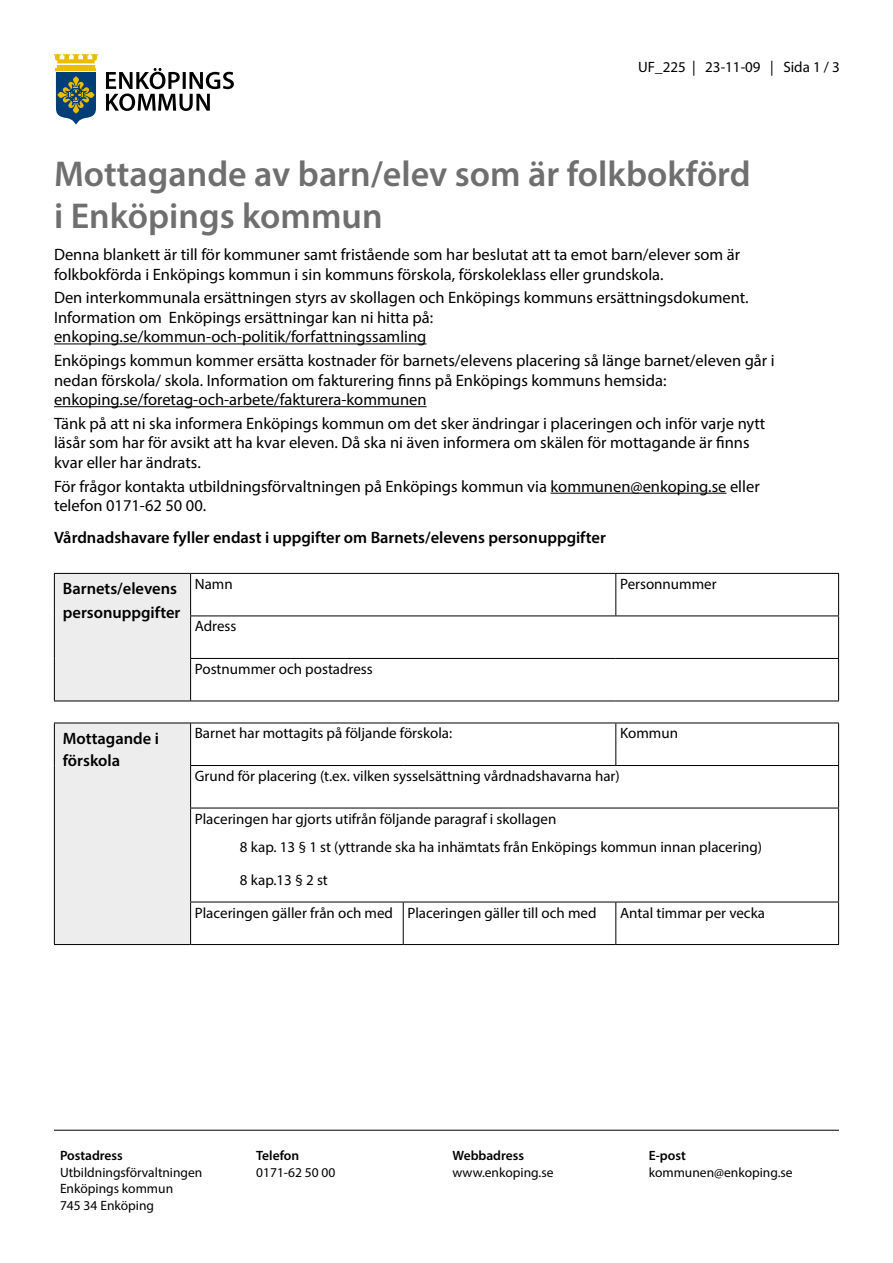
<style>
.page{position:relative;width:893px;height:1263px;background:#fff}
.page>*{position:absolute;margin:0;border:0;box-sizing:border-box;transform-origin:0 0}
.t1{font:600 36px/42px "Myriad Pro";color:#706f6f}
.t2{font:16.5px/19.5px "Myriad Pro";color:#000}
.t3{font:600 16.5px/22.5px "Myriad Pro";color:#000}
.t4{font:15px/28.5px "Myriad Pro";color:#000}
.t5{font:13.5px/16.5px "Myriad Pro";color:#000}
.t6{font:600 13.5px "Myriad Pro";color:#000}
</style>
<div class="page">
<svg style="left:56px;top:72px;width:40px;height:52px;background:#496b70"></svg>
<hr style="left:57px;top:65px;width:38px;height:2px;background:#ebbc00">
<svg style="left:54px;top:54px;width:44px;height:9px"></svg>
<hr style="left:56px;top:69px;width:40px;height:2px;background:#ebbc00">
<svg style="left:106px;top:68px;width:128px;height:43px"></svg>
<hr style="left:54px;top:1130px;width:785px;height:1px;background:#000">
<hr style="left:54px;top:343px;width:372px;height:1px;background:#000">
<hr style="left:54px;top:406px;width:373px;height:1px;background:#000">
<hr style="left:550px;top:493px;width:176px;height:1px;background:#000">
<div style="left:54px;top:723px;width:137px;height:221px;background:#ededed"></div>
<svg style="left:191px;top:724px;width:647px;height:220px"></svg>
<hr style="left:54px;top:723px;width:137px;height:1px;background:#000">
<hr style="left:838px;top:808px;width:1px;height:94px;background:#000">
<hr style="left:191px;top:723px;width:212px;height:1px;background:#000">
<hr style="left:403px;top:723px;width:213px;height:1px;background:#000">
<hr style="left:616px;top:723px;width:223px;height:1px;background:#000">
<hr style="left:615px;top:723px;width:1px;height:42px;background:#000">
<hr style="left:838px;top:723px;width:1px;height:42px;background:#000">
<hr style="left:190px;top:765px;width:213px;height:1px;background:#000">
<hr style="left:403px;top:765px;width:213px;height:1px;background:#000">
<hr style="left:616px;top:765px;width:223px;height:1px;background:#000">
<hr style="left:838px;top:766px;width:1px;height:42px;background:#000">
<hr style="left:190px;top:808px;width:213px;height:1px;background:#000">
<hr style="left:403px;top:808px;width:213px;height:1px;background:#000">
<hr style="left:616px;top:808px;width:223px;height:1px;background:#000">
<hr style="left:190px;top:902px;width:213px;height:1px;background:#000">
<hr style="left:403px;top:902px;width:213px;height:1px;background:#000">
<hr style="left:403px;top:902px;width:1px;height:42px;background:#000">
<hr style="left:616px;top:902px;width:223px;height:1px;background:#000">
<hr style="left:615px;top:902px;width:1px;height:42px;background:#000">
<hr style="left:838px;top:902px;width:1px;height:42px;background:#000">
<hr style="left:191px;top:944px;width:212px;height:1px;background:#000">
<hr style="left:403px;top:944px;width:213px;height:1px;background:#000">
<hr style="left:616px;top:944px;width:223px;height:1px;background:#000">
<hr style="left:54px;top:723px;width:1px;height:42px;background:#000">
<hr style="left:190px;top:723px;width:1px;height:42px;background:#000">
<hr style="left:54px;top:765px;width:1px;height:43px;background:#000">
<hr style="left:190px;top:766px;width:1px;height:42px;background:#000">
<hr style="left:54px;top:808px;width:1px;height:94px;background:#000">
<hr style="left:190px;top:808px;width:1px;height:94px;background:#000">
<hr style="left:54px;top:902px;width:1px;height:42px;background:#000">
<hr style="left:190px;top:902px;width:1px;height:42px;background:#000">
<hr style="left:54px;top:944px;width:137px;height:1px;background:#000">
<div style="left:54px;top:573px;width:137px;height:128px;background:#ededed"></div>
<svg style="left:191px;top:616px;width:647px;height:85px"></svg>
<hr style="left:54px;top:701px;width:137px;height:1px;background:#000">
<hr style="left:191px;top:573px;width:425px;height:1px;background:#000">
<hr style="left:616px;top:573px;width:223px;height:1px;background:#000">
<hr style="left:615px;top:574px;width:1px;height:41px;background:#000">
<hr style="left:838px;top:574px;width:1px;height:41px;background:#000">
<hr style="left:190px;top:615px;width:426px;height:1px;background:#000">
<hr style="left:616px;top:615px;width:223px;height:1px;background:#000">
<hr style="left:838px;top:616px;width:1px;height:42px;background:#000">
<hr style="left:190px;top:658px;width:426px;height:1px;background:#000">
<hr style="left:616px;top:658px;width:223px;height:1px;background:#000">
<hr style="left:838px;top:659px;width:1px;height:42px;background:#000">
<hr style="left:191px;top:701px;width:425px;height:1px;background:#000">
<hr style="left:616px;top:701px;width:223px;height:1px;background:#000">
<hr style="left:54px;top:573px;width:137px;height:1px;background:#000">
<hr style="left:54px;top:574px;width:1px;height:42px;background:#000">
<hr style="left:190px;top:574px;width:1px;height:41px;background:#000">
<hr style="left:54px;top:616px;width:1px;height:42px;background:#000">
<hr style="left:190px;top:616px;width:1px;height:42px;background:#000">
<hr style="left:54px;top:658px;width:1px;height:43px;background:#000">
<hr style="left:190px;top:659px;width:1px;height:42px;background:#000">
<p class="t4" style="left:638px;top:52px;width:203px">UF_225 | 23-11-09 | Sida 1 / 3</p>
<h1 class="t1" style="left:54px;top:152px;width:698px">Mottagande av barn/elev som är folkbokförd i Enköpings kommun</h1>
<p class="t2" style="left:54px;top:244px;width:688px">Denna blankett är till för kommuner samt fristående som har beslutat att ta emot barn/elever som är folkbokförda i Enköpings kommun i sin kommuns förskola, förskoleklass eller grundskola.</p>
<p class="t2" style="left:54px;top:288px;width:696px">Den interkommunala ersättningen styrs av skollagen och Enköpings kommuns ersättningsdokument.<br>Information om Enköpings ersättningar kan ni hitta på: enkoping.se/kommun-och-politik/forfattningssamling</p>
<p class="t2" style="left:54px;top:350px;width:722px">Enköpings kommun kommer ersätta kostnader för barnets/elevens placering så länge barnet/eleven går i nedan förskola/ skola. Information om fakturering finns på Enköpings kommuns hemsida: enkoping.se/foretag-och-arbete/fakturera-kommunen</p>
<p class="t2" style="left:54px;top:413px;width:713px">Tänk på att ni ska informera Enköpings kommun om det sker ändringar i placeringen och inför varje nytt läsår som har för avsikt att ha kvar eleven. Då ska ni även informera om skälen för mottagande är finns kvar eller har ändrats.</p>
<p class="t2" style="left:54px;top:476px;width:707px">För frågor kontakta utbildningsförvaltningen på Enköpings kommun via kommunen@enkoping.se eller telefon 0171-62 50 00.</p>
<p class="t3" style="left:54px;top:526px;width:553px">Vårdnadshavare fyller endast i uppgifter om Barnets/elevens personuppgifter</p>
<p class="t3" style="left:63px;top:576px;width:119px;line-height:24px">Barnets/elevens personuppgifter</p>
<p class="t4" style="left:195px;top:569px;width:39px">Namn</p>
<p class="t4" style="left:620px;top:569px;width:98px">Personnummer</p>
<p class="t4" style="left:195px;top:612px;width:43px">Adress</p>
<p class="t4" style="left:195px;top:654px;width:179px">Postnummer och postadress</p>
<p class="t3" style="left:63px;top:727px;width:98px">Mottagande i förskola</p>
<p class="t4" style="left:195px;top:719px;width:259px">Barnet har mottagits på följande förskola:</p>
<p class="t4" style="left:620px;top:719px;width:59px">Kommun</p>
<p class="t4" style="left:195px;top:761px;width:426px">Grund för placering (t.ex. vilken sysselsättning vårdnadshavarna har)</p>
<p class="t4" style="left:240px;top:804px;width:524px;text-indent:-45px">Placeringen har gjorts utifrån följande paragraf i skollagen<br>8 kap. 13 § 1 st (yttrande ska ha inhämtats från Enköpings kommun innan placering)</p>
<p class="t4" style="left:195px;top:863px;width:403px;line-height:32.4px;text-indent:45px">8 kap.13 § 2 st<br>Placeringen gäller från och med Placeringen gäller till och med</p>
<p class="t4" style="left:620px;top:898px;width:147px">Antal timmar per vecka</p>
<p class="t6" style="left:60px;top:1147px;width:64px">Postadress</p>
<p class="t5" style="left:60px;top:1164px;width:144px">Utbildningsförvaltningen<br>Enköpings kommun<br>745 34 Enköping</p>
<p class="t6" style="left:256px;top:1147px;width:44px">Telefon</p>
<p class="t5" style="left:256px;top:1164px;width:81px">0171-62 50 00</p>
<p class="t6" style="left:452px;top:1147px;width:73px">Webbadress</p>
<p class="t5" style="left:452px;top:1164px;width:102px">www.enkoping.se</p>
<p class="t6" style="left:649px;top:1147px;width:39px">E-post</p>
<p class="t5" style="left:649px;top:1164px;width:145px">kommunen@enkoping.se</p>
</div>
